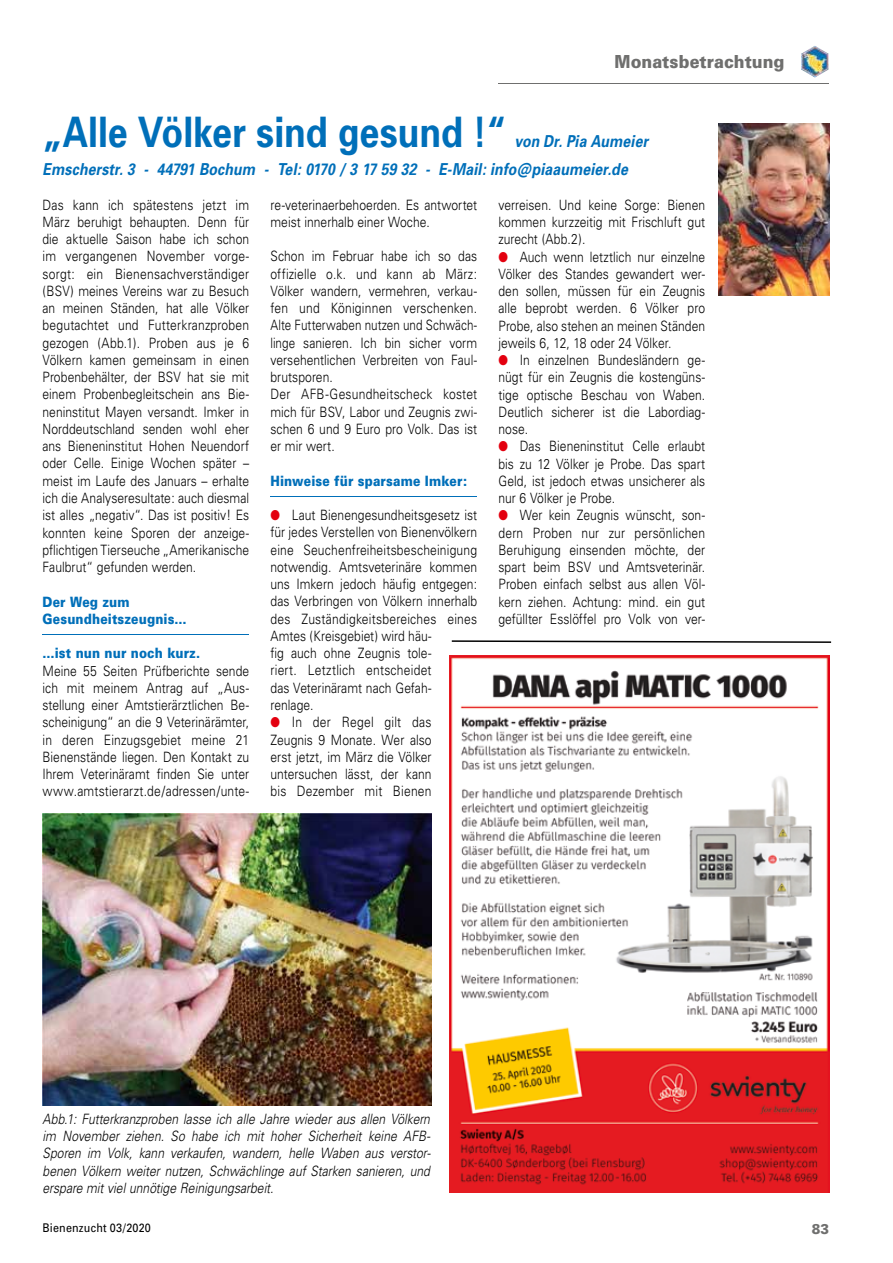
<style>
.page{position:relative;width:893px;height:1263px;background:#fff}
.page>*{position:absolute;margin:0;border:0;box-sizing:border-box;transform-origin:0 0}
.t1{font:700 42px "Univers";color:#006fb9;scale:.85 1}
.t2{font:900 18px "Univers";letter-spacing:.005em;color:#6f6f6e;scale:.9 1}
.t3{font:italic 700 16.5px/28px "Univers";letter-spacing:.01em;color:#006fb9;scale:.85 1}
.t4{font:300 14.25px/17.2px "Univers";color:#000;text-align:justify;scale:.85 1}
.t5{font:italic 300 14.25px/17.2px "Univers";letter-spacing:.005em;color:#000;text-align:justify;scale:.85 1}
.t6{font:900 14.25px/17.2px "Univers";letter-spacing:.015em;color:#006fb9;scale:.85 1}
.t7{font:900 14.25px "Univers";color:#6f6f6e;scale:.9 1}
.t8{font:12px "Univers";letter-spacing:.02em;color:#000;scale:.9 1}
.s1{color:#e3000f}
</style>
<div class="page">
<hr style="left:498px;top:83px;width:331px;height:1px;background:#6f6f6e">
<img style="left:801px;top:46px;width:28px;height:32px">
<hr style="left:43px;top:634px;width:206px;height:1px;background:#006fb9">
<hr style="left:270px;top:496px;width:207px;height:1px;background:#006fb9">
<img style="left:450px;top:655px;width:379px;height:537px">
<svg style="left:452px;top:640px;width:379px;height:3px"></svg>
<img style="left:718px;top:123px;width:111px;height:173px">
<img style="left:43px;top:813px;width:388px;height:293px">
<p class="t2" style="left:614px;top:50px;width:190px">Monatsbetrachtung</p>
<h1 class="t1" style="left:43px;top:107px;width:547px">„Alle Völker sind gesund !“</h1>
<p class="t3" style="left:43px;top:127px;width:714px;text-indent:472px">von Dr. Pia Aumeier<br>Emscherstr. 3 - 44791 Bochum - Tel: 0170 / 3 17 59 32 - E-Mail: info@piaaumeier.de</p>
<p class="t4" style="left:43px;top:196px;width:245px">Das kann ich spätestens jetzt im März beruhigt behaupten. Denn für die aktuelle Saison habe ich schon im vergangenen November vorge&shy;sorgt: ein Bienensachverständiger (BSV) meines Vereins war zu Besuch an meinen Ständen, hat alle Völker begutachtet und Futterkranzproben gezogen (Abb.1). Proben aus je 6<br>Völkern kamen gemeinsam in einen Probenbehälter, der BSV hat sie mit einem Probenbegleitschein ans Bie&shy;neninstitut Mayen versandt. Imker in Norddeutschland senden wohl eher ans Bieneninstitut Hohen Neuendorf oder Celle. Einige Wochen später – meist im Laufe des Januars – erhalte ich die Analyseresultate: auch diesmal ist alles „negativ“. Das ist positiv! Es konnten keine Sporen der anzeige&shy;pflichtigen Tierseuche „Amerikanische Faulbrut“ gefunden werden.</p>
<p class="t6" style="left:43px;top:593px;width:171px">Der Weg zum<br>Gesundheitszeugnis…</p>
<p class="t6" style="left:43px;top:644px;width:187px">…ist nun nur noch kurz.</p>
<p class="t4" style="left:43px;top:662px;width:245px">Meine 55 Seiten Prüfberichte sende ich mit meinem Antrag auf „Aus&shy;stellung einer Amtstierärztlichen Be&shy;scheinigung“ an die 9 Veterinärämter, in deren Einzugsgebiet meine 21<br>Bienenstände liegen. Den Kontakt zu Ihrem Veterinäramt finden Sie unter www.amtstierarzt.de/adressen/unte-</p>
<p class="t4" style="left:270px;top:196px;width:245px">re-veterinaerbehoerden. Es antwortet meist innerhalb einer Woche.</p>
<p class="t4" style="left:270px;top:248px;width:245px;text-align:left">Schon im Februar habe ich so das offizielle o.k. und kann ab März:<br>Völker wandern, vermehren, verkau&shy;fen und Königinnen verschenken.<br>Alte Futterwaben nutzen und Schwäch&shy;linge sanieren. Ich bin sicher vorm versehentlichen Verbreiten von Faul&shy;brutsporen.<br>Der AFB-Gesundheitscheck kostet mich für BSV, Labor und Zeugnis zwi&shy;schen 6 und 9 Euro pro Volk. Das ist er mir wert.</p>
<p class="t6" style="left:270px;top:472px;width:233px">Hinweise für sparsame Imker:</p>
<p class="t4" style="left:270px;top:506px;width:245px;text-align:left"><span class="s1">●</span> Laut Bienengesundheitsgesetz ist für jedes Verstellen von Bienenvölkern eine Seuchenfreiheitsbescheinigung notwendig. Amtsveterinäre kommen uns Imkern jedoch häufig entgegen: das Verbringen von Völkern innerhalb des Zuständigkeitsbereiches eines<br>Amtes (Kreisgebiet) wird häu-<br>fig auch ohne Zeugnis tole-<br>riert. Letztlich entscheidet<br>das Veterinäramt nach Gefah&shy;renlage.</p>
<p class="t4" style="left:270px;top:714px;width:191px"><span class="s1">●</span> In der Regel gilt das Zeugnis 9 Monate. Wer also erst jetzt, im März die Völker untersuchen lässt, der kann bis Dezember mit Bienen</p>
<p class="t4" style="left:498px;top:196px;width:245px">verreisen. Und keine Sorge: Bienen kommen kurzzeitig mit Frischluft gut zurecht (Abb.2).</p>
<p class="t4" style="left:498px;top:248px;width:245px"><span class="s1">●</span> Auch wenn letztlich nur einzelne Völker des Standes gewandert wer&shy;den sollen, müssen für ein Zeugnis alle beprobt werden. 6 Völker pro Probe, also stehen an meinen Ständen jeweils 6, 12, 18 oder 24 Völker.</p>
<p class="t4" style="left:498px;top:351px;width:245px"><span class="s1">●</span> In einzelnen Bundesländern ge&shy;nügt für ein Zeugnis die kostengüns&shy;tige optische Beschau von Waben.<br>Deutlich sicherer ist die Labordiag&shy;nose.</p>
<p class="t4" style="left:498px;top:438px;width:245px"><span class="s1">●</span> Das Bieneninstitut Celle erlaubt bis zu 12 Völker je Probe. Das spart Geld, ist jedoch etwas unsicherer als nur 6 Völker je Probe.</p>
<p class="t4" style="left:498px;top:507px;width:245px"><span class="s1">●</span> Wer kein Zeugnis wünscht, son&shy;dern Proben nur zur persönlichen Beruhigung einsenden möchte, der spart beim BSV und Amtsveterinär.<br>Proben einfach selbst aus allen Völ&shy;kern ziehen. Achtung: mind. ein gut gefüllter Esslöffel pro Volk von ver-</p>
<p class="t5" style="left:43px;top:1110px;width:458px">Abb.1: Futterkranzproben lasse ich alle Jahre wieder aus allen Völkern im November ziehen. So habe ich mit hoher Sicherheit keine AFB-Sporen im Volk, kann verkaufen, wandern, helle Waben aus verstor&shy;benen Völkern weiter nutzen, Schwächlinge auf Starken sanieren, und erspare mit viel unnötige Reinigungsarbeit.</p>
<p class="t8" style="left:43px;top:1221px;width:122px">Bienenzucht 03/2020</p>
<p class="t7" style="left:812px;top:1220px;width:21px">83</p>
</div>
